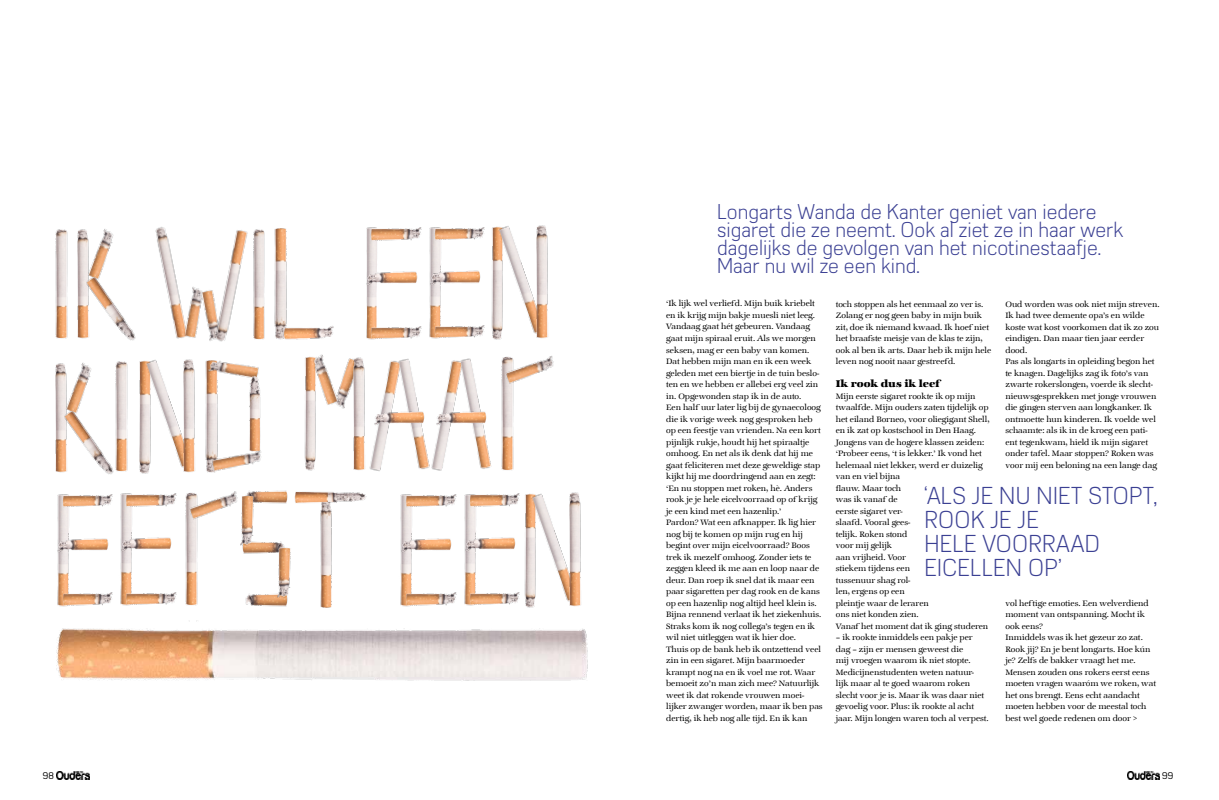
<style>
.page{position:relative;width:1219px;height:800px;background:#fff}
.page>*{position:absolute;margin:0;border:0;box-sizing:border-box;transform-origin:0 0}
.t1{font:300 24px/24px "Azbuka Pro";letter-spacing:.015em;color:#3b4093}
.t2{font:300 21px/18px "Azbuka Pro";color:#3b4093}
.t3{font:800 10px "ITC Zapf International Com";color:#000}
.t4{font:9.5px "Azbuka Pro";color:#000}
.t5{font:500 8px/11.5px "ITC Zapf International Com";color:#000}
</style>
<div class="page">
<img style="left:55px;top:229px;width:13px;height:110px">
<img style="left:77px;top:229px;width:7px;height:108px">
<img style="left:84px;top:229px;width:30px;height:41px">
<img style="left:78px;top:270px;width:58px;height:71px">
<img style="left:155px;top:227px;width:25px;height:112px">
<img style="left:180px;top:287px;width:18px;height:51px">
<img style="left:198px;top:288px;width:14px;height:53px">
<img style="left:212px;top:230px;width:36px;height:112px">
<img style="left:253px;top:229px;width:12px;height:111px">
<img style="left:274px;top:228px;width:13px;height:111px">
<img style="left:279px;top:323px;width:55px;height:17px">
<img style="left:366px;top:228px;width:11px;height:110px">
<img style="left:366px;top:266px;width:52px;height:21px">
<img style="left:367px;top:227px;width:55px;height:17px">
<img style="left:367px;top:324px;width:55px;height:16px">
<img style="left:429px;top:228px;width:12px;height:109px">
<img style="left:429px;top:266px;width:52px;height:21px">
<img style="left:430px;top:227px;width:55px;height:16px">
<img style="left:430px;top:323px;width:55px;height:16px">
<img style="left:491px;top:227px;width:11px;height:113px">
<img style="left:494px;top:226px;width:39px;height:112px">
<img style="left:533px;top:225px;width:15px;height:113px">
<img style="left:55px;top:363px;width:7px;height:108px">
<img style="left:62px;top:363px;width:30px;height:41px">
<img style="left:56px;top:404px;width:57px;height:70px">
<img style="left:113px;top:361px;width:15px;height:111px">
<img style="left:139px;top:361px;width:10px;height:113px">
<img style="left:141px;top:359px;width:40px;height:113px">
<img style="left:181px;top:359px;width:14px;height:113px">
<img style="left:205px;top:381px;width:13px;height:67px">
<img style="left:205px;top:360px;width:54px;height:21px">
<img style="left:205px;top:448px;width:56px;height:25px">
<img style="left:246px;top:371px;width:15px;height:84px">
<img style="left:304px;top:412px;width:12px;height:59px">
<img style="left:342px;top:358px;width:9px;height:51px">
<img style="left:305px;top:354px;width:37px;height:58px">
<img style="left:351px;top:357px;width:14px;height:113px">
<img style="left:369px;top:361px;width:25px;height:110px">
<img style="left:394px;top:358px;width:33px;height:111px">
<img style="left:369px;top:406px;width:58px;height:22px">
<img style="left:427px;top:360px;width:29px;height:111px">
<img style="left:456px;top:358px;width:58px;height:113px">
<img style="left:431px;top:406px;width:60px;height:21px">
<img style="left:499px;top:356px;width:55px;height:33px">
<img style="left:57px;top:495px;width:12px;height:110px">
<img style="left:57px;top:533px;width:52px;height:21px">
<img style="left:58px;top:494px;width:55px;height:16px">
<img style="left:58px;top:590px;width:55px;height:17px">
<img style="left:120px;top:493px;width:12px;height:112px">
<img style="left:120px;top:532px;width:52px;height:21px">
<img style="left:122px;top:493px;width:55px;height:17px">
<img style="left:122px;top:590px;width:55px;height:16px">
<img style="left:185px;top:525px;width:13px;height:81px">
<img style="left:185px;top:491px;width:53px;height:34px">
<img style="left:249px;top:490px;width:39px;height:14px">
<img style="left:243px;top:541px;width:39px;height:13px">
<img style="left:245px;top:593px;width:42px;height:14px">
<img style="left:240px;top:491px;width:17px;height:59px">
<img style="left:276px;top:543px;width:15px;height:59px">
<img style="left:320px;top:505px;width:12px;height:102px">
<img style="left:294px;top:491px;width:73px;height:14px">
<img style="left:400px;top:494px;width:12px;height:112px">
<img style="left:400px;top:533px;width:52px;height:21px">
<img style="left:402px;top:494px;width:55px;height:17px">
<img style="left:402px;top:590px;width:55px;height:17px">
<img style="left:464px;top:495px;width:12px;height:109px">
<img style="left:464px;top:532px;width:52px;height:21px">
<img style="left:465px;top:493px;width:55px;height:17px">
<img style="left:465px;top:590px;width:55px;height:16px">
<img style="left:524px;top:494px;width:11px;height:113px">
<img style="left:527px;top:493px;width:39px;height:113px">
<img style="left:566px;top:492px;width:15px;height:114px">
<img style="left:56px;top:607px;width:532px;height:74px">
<img style="left:57px;top:771px;width:32px;height:8px">
<img style="left:1127px;top:771px;width:32px;height:8px">
<h2 class="t2" style="left:717px;top:202px;width:407px">Longarts Wanda de Kanter geniet van iedere sigaret die ze neemt. Ook al ziet ze in haar werk dagelijks de gevolgen van het nicotinestaafje.<br>Maar nu wil ze een kind.</h2>
<p class="t5" style="left:666px;top:298px;width:158px">‘Ik lijk wel verliefd. Mijn buik kriebelt en ik krijg mijn bakje muesli niet leeg.<br>Vandaag gaat hét gebeuren. Vandaag gaat mijn spiraal eruit. Als we morgen seksen, mag er een baby van komen.<br>Dat hebben mijn man en ik een week geleden met een biertje in de tuin beslo&shy;ten en we hebben er allebei erg veel zin in. Opgewonden stap ik in de auto.<br>Een half uur later lig bij de gynaecoloog die ik vorige week nog gesproken heb op een feestje van vrienden. Na een kort pijnlijk rukje, houdt hij het spiraaltje omhoog. En net als ik denk dat hij me gaat feliciteren met deze geweldige stap kijkt hij me doordringend aan en zegt: ‘En nu stoppen met roken, hè. Anders rook je je hele eicelvoorraad op of krijg je een kind met een hazenlip.’<br>Pardon? Wat een afknapper. Ik lig hier nog bij te komen op mijn rug en hij begint over mijn eicelvoorraad? Boos trek ik mezelf omhoog. Zonder iets te zeggen kleed ik me aan en loop naar de deur. Dan roep ik snel dat ik maar een paar sigaretten per dag rook en de kans op een hazenlip nog altijd heel klein is.<br>Bijna rennend verlaat ik het ziekenhuis.<br>Straks kom ik nog collega’s tegen en ik wil niet uitleggen wat ik hier doe.<br>Thuis op de bank heb ik ontzettend veel zin in een sigaret. Mijn baarmoeder krampt nog na en ik voel me rot. Waar bemoeit zo’n man zich mee? Natuurlijk weet ik dat rokende vrouwen moei&shy;lijker zwanger worden, maar ik ben pas dertig, ik heb nog alle tijd. En ik kan</p>
<p class="t5" style="left:836px;top:298px;width:157px">toch stoppen als het eenmaal zo ver is.<br>Zolang er nog geen baby in mijn buik zit, doe ik niemand kwaad. Ik hoef niet het braafste meisje van de klas te zijn, ook al ben ik arts. Daar heb ik mijn hele leven nog nooit naar gestreefd.</p>
<p class="t5" style="left:1005px;top:298px;width:156px">Oud worden was ook niet mijn streven.<br>Ik had twee demente opa’s en wilde koste wat kost voorkomen dat ik zo zou eindigen. Dan maar tien jaar eerder dood.<br>Pas als longarts in opleiding begon het te knagen. Dagelijks zag ik foto’s van zwarte rokerslongen, voerde ik slecht&shy;nieuwsgesprekken met jonge vrouwen die gingen sterven aan longkanker. Ik ontmoette hun kinderen. Ik voelde wel schaamte: als ik in de kroeg een pati&shy;ënt tegenkwam, hield ik mijn sigaret onder tafel. Maar stoppen? Roken was voor mij een beloning na een lange dag</p>
<p class="t3" style="left:836px;top:377px;width:106px">Ik rook dus ik leef</p>
<p class="t5" style="left:836px;top:390px;width:155px">Mijn eerste sigaret rookte ik op mijn twaalfde. Mijn ouders zaten tijdelijk op het eiland Borneo, voor oliegigant Shell, en ik zat op kostschool in Den Haag.<br>Jongens van de hogere klassen zeiden: ‘Probeer eens, ‘t is lekker.’ Ik vond het helemaal niet lekker, werd er duizelig van en viel bijna<br>flauw. Maar toch<br>was ik vanaf de<br>eerste sigaret ver-<br>slaafd. Vooral gees-<br>telijk. Roken stond<br>voor mij gelijk<br>aan vrijheid. Voor<br>stiekem tijdens een<br>tussenuur shag rol-<br>len, ergens op een<br>pleintje waar de leraren<br>ons niet konden zien.<br>Vanaf het moment dat ik ging studeren</p>
<p class="t5" style="left:836px;top:632px;width:154px">– ik rookte inmiddels een pakje per dag – zijn er mensen geweest die<br>mij vroegen waarom ik niet stopte.<br>Medicijnenstudenten weten natuur&shy;lijk maar al te goed waarom roken slecht voor je is. Maar ik was daar niet gevoelig voor. Plus: ik rookte al acht jaar. Mijn longen waren toch al verpest.</p>
<h1 class="t1" style="left:924px;top:484px;width:235px">‘ALS JE NU NIET STOPT,<br>ROOK JE JE<br>HELE VOORRAAD<br>EICELLEN OP’</h1>
<p class="t5" style="left:1005px;top:597px;width:152px">vol heftige emoties. Een welverdiend moment van ontspanning. Mocht ik ook eens?<br>Inmiddels was ik het gezeur zo zat.<br>Rook jij? En je bent longarts. Hoe kún je? Zelfs de bakker vraagt het me.<br>Mensen zouden ons rokers eerst eens moeten vragen waaróm we roken, wat het ons brengt. Eens echt aandacht moeten hebben voor de meestal toch best wel goede redenen om door &gt;</p>
<p class="t4" style="left:43px;top:770px;width:12px">98</p>
<p class="t4" style="left:1162px;top:770px;width:13px">99</p>
</div>
